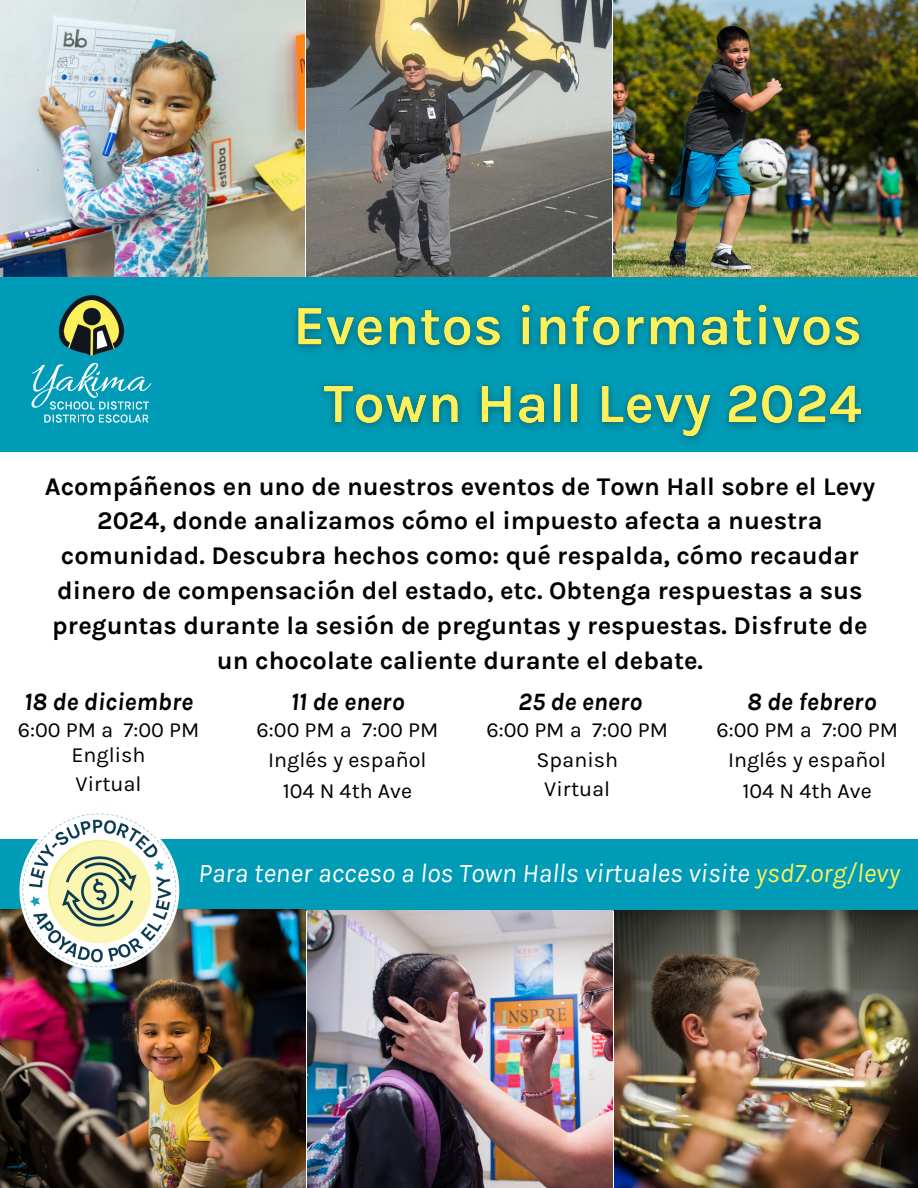
<style>
.page{position:relative;width:918px;height:1188px;background:#fff}
.page>*{position:absolute;margin:0;border:0;box-sizing:border-box;transform-origin:0 0}
.t1{font:italic 27px "Karla";color:#fff}
.t2{font:700 25.5px/34.8px "Karla";color:#000;text-align:center}
.t3{font:italic 700 24.9px "Karla";color:#000}
.t4{font:21.6px "Karla";color:#000}
.s1{color:#fcf05b}
</style>
<div class="page">
<img style="left:0;top:0;width:611px;height:277px">
<div style="left:0;top:277px;width:918px;height:175px;background:#009bb6"></div>
<img style="left:613px;top:0;width:305px;height:277px">
<div style="left:0;top:840px;width:918px;height:71px;background:#009bb6"></div>
<img style="left:0;top:909px;width:306px;height:279px">
<img style="left:307px;top:911px;width:305px;height:277px">
<img style="left:614px;top:911px;width:304px;height:277px">
<img style="left:19px;top:811px;width:162px;height:160px">
<img style="left:31px;top:295px;width:121px;height:128px">
<img style="left:294px;top:304px;width:569px;height:138px">
<p class="t2" style="left:45px;top:469px;width:832px">Acompáñenos en uno de nuestros eventos de Town Hall sobre el Levy 2024, donde analizamos cómo el impuesto afecta a nuestra comunidad. Descubra hechos como: qué respalda, cómo recaudar dinero de compensación del estado, etc. Obtenga respuestas a sus preguntas durante la sesión de preguntas y respuestas. Disfrute de un chocolate caliente durante el debate.</p>
<p class="t3" style="left:24px;top:687px;width:170px">18 de diciembre</p>
<p class="t3" style="left:291px;top:687px;width:115px">11 de enero</p>
<p class="t3" style="left:518px;top:687px;width:125px">25 de enero</p>
<p class="t3" style="left:747px;top:687px;width:131px">8 de febrero</p>
<p class="t4" style="left:18px;top:717px;width:183px">6:00 PM a 7:00 PM</p>
<p class="t4" style="left:257px;top:717px;width:183px">6:00 PM a 7:00 PM</p>
<p class="t4" style="left:486px;top:717px;width:183px">6:00 PM a 7:00 PM</p>
<p class="t4" style="left:716px;top:717px;width:183px">6:00 PM a 7:00 PM</p>
<p class="t4" style="left:72px;top:742px;width:76px">English</p>
<p class="t4" style="left:76px;top:771px;width:67px">Virtual</p>
<p class="t4" style="left:268px;top:747px;width:160px">Inglés y español</p>
<p class="t4" style="left:283px;top:779px;width:131px">104 N 4th Ave</p>
<p class="t4" style="left:537px;top:747px;width:83px">Spanish</p>
<p class="t4" style="left:544px;top:776px;width:67px">Virtual</p>
<p class="t4" style="left:728px;top:747px;width:160px">Inglés y español</p>
<p class="t4" style="left:742px;top:779px;width:131px">104 N 4th Ave</p>
<p class="t1" style="left:198px;top:857px;width:703px">Para tener acceso a los Town Halls virtuales visite <span class="s1">ysd7.org/levy</span></p>
</div>
